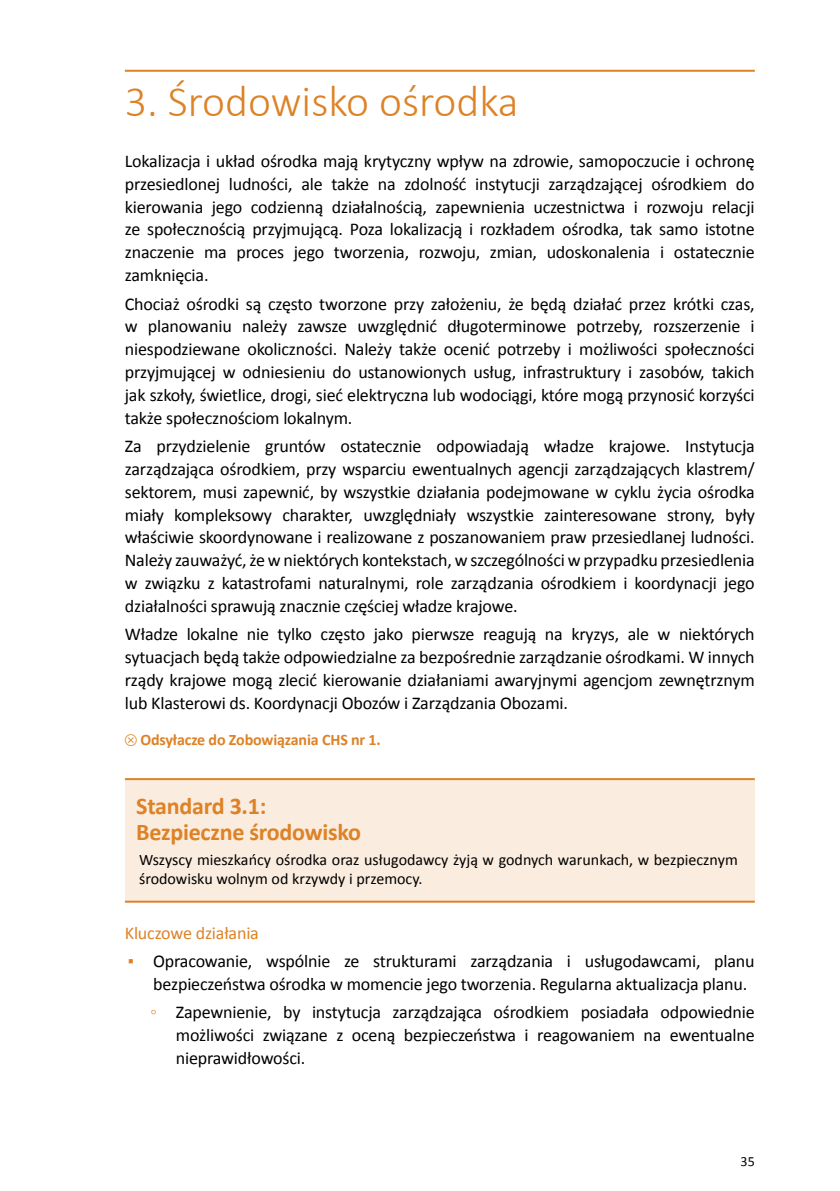
<style>
.page{position:relative;width:840px;height:1191px;background:#fff}
.page>*{position:absolute;margin:0;border:0;box-sizing:border-box;transform-origin:0 0}
.t1{font:300 44px "Calibri";color:#dd8226}
.t2{font:700 24px/26px "Calibri";letter-spacing:-.01em;color:#dd8226}
.t3{font:18px/22.8px "Calibri";letter-spacing:-.01em;color:#000;text-align:justify}
.t4{font:18px "Calibri";letter-spacing:-.01em;color:#dd8226}
.t5{font:16px/19.2px "Calibri";color:#000}
.t6{font:700 16px "Calibri";letter-spacing:-.01em;color:#dd8226}
.t7{font:14px "Calibri";color:#000}
.s1{color:#dd8226}
</style>
<div class="page">
<hr style="left:125px;top:70px;width:629px;height:2px;background:#dd8226">
<div style="left:125px;top:779px;width:629px;height:122px;background:#faecde"></div>
<hr style="left:125px;top:778px;width:629px;height:2px;background:#dd8226">
<hr style="left:125px;top:900px;width:629px;height:2px;background:#dd8226">
<h1 class="t1" style="left:125px;top:74px;width:395px">3. Środowisko ośrodka</h1>
<p class="t3" style="left:125px;top:150px;width:631px">Lokalizacja i układ ośrodka mają krytyczny wpływ na zdrowie, samopoczucie i ochronę przesiedlonej ludności, ale także na zdolność instytucji zarządzającej ośrodkiem do kierowania jego codzienną działalnością, zapewnienia uczestnictwa i rozwoju relacji ze społecznością przyjmującą. Poza lokalizacją i rozkładem ośrodka, tak samo istotne znaczenie ma proces jego tworzenia, rozwoju, zmian, udoskonalenia i ostatecznie zamknięcia.</p>
<p class="t3" style="left:125px;top:292px;width:631px">Chociaż ośrodki są często tworzone przy założeniu, że będą działać przez krótki czas, w planowaniu należy zawsze uwzględnić długoterminowe potrzeby, rozszerzenie i niespodziewane okoliczności. Należy także ocenić potrzeby i możliwości społeczności przyjmującej w odniesieniu do ustanowionych usług, infrastruktury i zasobów, takich jak szkoły, świetlice, drogi, sieć elektryczna lub wodociągi, które mogą przynosić korzyści także społecznościom lokalnym.</p>
<p class="t3" style="left:125px;top:435px;width:631px">Za przydzielenie gruntów ostatecznie odpowiadają władze krajowe. Instytucja zarządzająca ośrodkiem, przy wsparciu ewentualnych agencji zarządzających klastrem/ sektorem, musi zapewnić, by wszystkie działania podejmowane w cyklu życia ośrodka miały kompleksowy charakter, uwzględniały wszystkie zainteresowane strony, były właściwie skoordynowane i realizowane z poszanowaniem praw przesiedlanej ludności.<br>Należy zauważyć, że w niektórych kontekstach, w szczególności w przypadku przesiedlenia w związku z katastrofami naturalnymi, role zarządzania ośrodkiem i koordynacji jego działalności sprawują znacznie częściej władze krajowe.</p>
<p class="t3" style="left:125px;top:623px;width:631px">Władze lokalne nie tylko często jako pierwsze reagują na kryzys, ale w niektórych sytuacjach będą także odpowiedzialne za bezpośrednie zarządzanie ośrodkami. W innych rządy krajowe mogą zlecić kierowanie działaniami awaryjnymi agencjom zewnętrznym lub Klasterowi ds. Koordynacji Obozów i Zarządzania Obozami.</p>
<p class="t6" style="left:125px;top:729px;width:257px">⊗ Odsyłacze do Zobowiązania CHS nr 1.</p>
<h2 class="t2" style="left:136px;top:793px;width:226px">Standard 3.1:<br>Bezpieczne środowisko</h2>
<p class="t5" style="left:139px;top:850px;width:600px">Wszyscy mieszkańcy ośrodka oraz usługodawcy żyją w godnych warunkach, w bezpiecznym środowisku wolnym od krzywdy i przemocy.</p>
<p class="t4" style="left:125px;top:921px;width:135px">Kluczowe działania</p>
<p class="t3" style="left:153px;top:949px;width:602px;text-indent:-26px"><span class="s1">▪</span> Opracowanie, wspólnie ze strukturami zarządzania i usługodawcami, planu bezpieczeństwa ośrodka w momencie jego tworzenia. Regularna aktualizacja planu.</p>
<p class="t3" style="left:176px;top:1001px;width:580px;text-indent:-26px"><span class="s1">◦</span> Zapewnienie, by instytucja zarządzająca ośrodkiem posiadała odpowiednie możliwości związane z oceną bezpieczeństwa i reagowaniem na ewentualne nieprawidłowości.</p>
<p class="t7" style="left:740px;top:1152px;width:16px">35</p>
</div>
